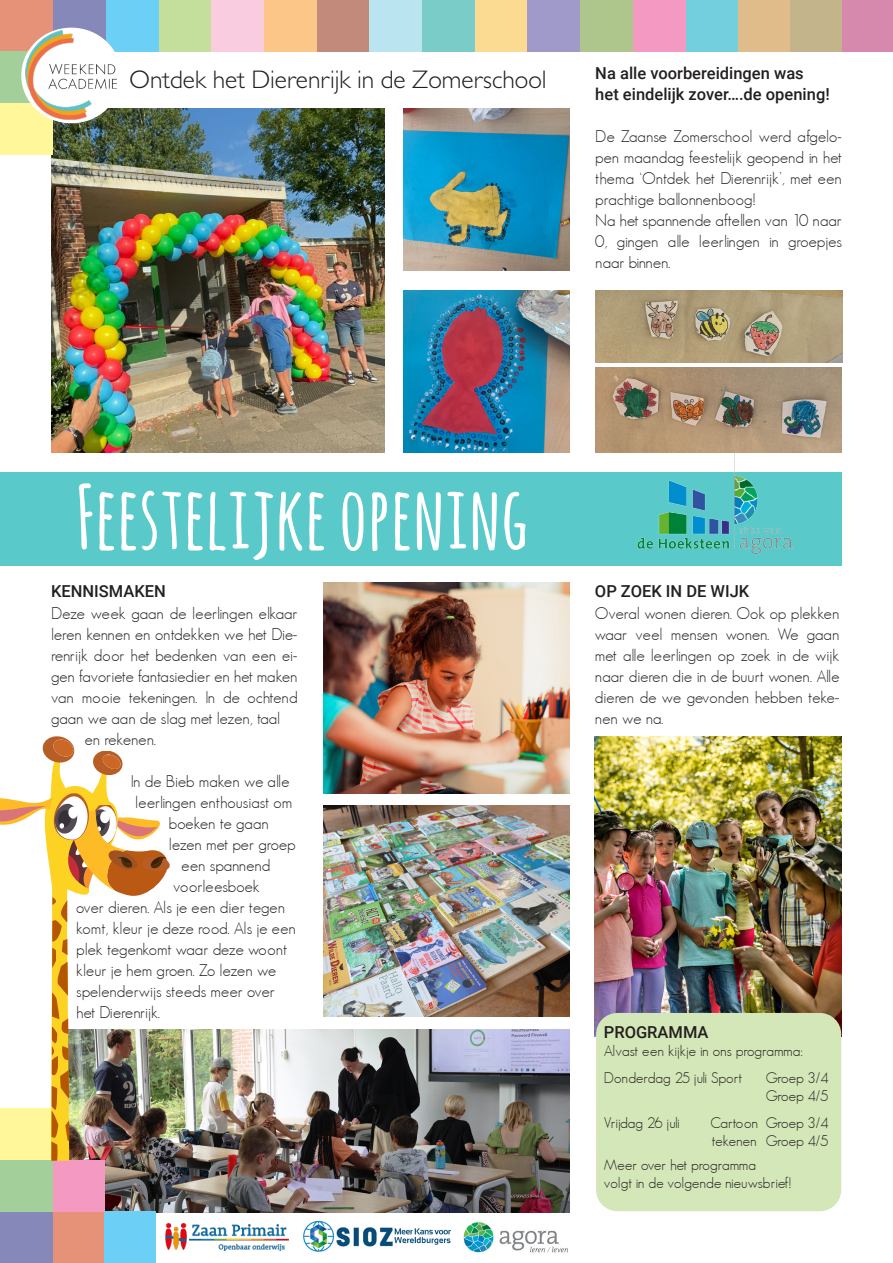
<style>
.page{position:relative;width:893px;height:1263px;background:#fff}
.page>*{position:absolute;margin:0;border:0;box-sizing:border-box;transform-origin:0 0}
.t1{font:700 87px "Amatic SC";color:#fff}
.t2{font:300 25.5px "Gill Sans";color:#231f20}
.t3{font:300 16.5px/21px "Geosans";color:#231f20;text-align:justify}
.t4{font:500 16.5px "Roboto";color:#231f20}
.t5{font:300 15px "Geosans";color:#231f20}
.t6{font:300 15px "Geosans";letter-spacing:-.02em;color:#231f20}
</style>
<div class="page">
<img style="left:51px;top:109px;width:334px;height:343px">
<img style="left:595px;top:737px;width:246px;height:300px">
<img style="left:404px;top:109px;width:165px;height:161px">
<div style="left:596px;top:1013px;width:245px;height:198px;background:#d4e7b8;border-radius:21px"></div>
<div style="left:0;top:472px;width:842px;height:93px;background:#5ac9c9"></div>
<img style="left:104px;top:1029px;width:466px;height:183px">
<div style="left:0;top:1211px;width:53px;height:52px;background:#8688ba"></div>
<div style="left:0;top:1160px;width:53px;height:51px;background:#a3cf9a"></div>
<div style="left:53px;top:1211px;width:51px;height:52px;background:#e59279"></div>
<div style="left:53px;top:1160px;width:51px;height:51px;background:#f499c2"></div>
<div style="left:104px;top:1211px;width:52px;height:52px;background:#6bcff6"></div>
<img style="left:323px;top:806px;width:246px;height:210px">
<div style="left:841px;top:0;width:52px;height:52px;background:#d788ad"></div>
<div style="left:790px;top:0;width:51px;height:52px;background:#c3b48b"></div>
<div style="left:738px;top:0;width:52px;height:52px;background:#dfbc8a"></div>
<div style="left:685px;top:0;width:53px;height:52px;background:#73cedd"></div>
<div style="left:633px;top:0;width:52px;height:52px;background:#f499c2"></div>
<div style="left:580px;top:0;width:53px;height:52px;background:#aec68b"></div>
<div style="left:527px;top:0;width:53px;height:52px;background:#a09acb"></div>
<div style="left:475px;top:0;width:52px;height:52px;background:#fbdb91"></div>
<div style="left:422px;top:0;width:53px;height:52px;background:#7accc8"></div>
<div style="left:369px;top:0;width:53px;height:52px;background:#bae4ef"></div>
<div style="left:316px;top:0;width:53px;height:52px;background:#c28a7b"></div>
<div style="left:264px;top:0;width:52px;height:52px;background:#fdc689"></div>
<div style="left:211px;top:0;width:53px;height:52px;background:#f9ccdf"></div>
<div style="left:158px;top:0;width:53px;height:52px;background:#c4df9b"></div>
<div style="left:106px;top:0;width:52px;height:52px;background:#6bcff6"></div>
<div style="left:53px;top:0;width:53px;height:52px;background:#8688ba"></div>
<div style="left:0;top:0;width:53px;height:52px;background:#e59279"></div>
<div style="left:0;top:52px;width:53px;height:51px;background:#a3cf9a"></div>
<div style="left:0;top:103px;width:53px;height:52px;background:#fff79a"></div>
<div style="left:21px;top:28px;width:100px;height:95px;background:#fff;border-radius:50%"></div>
<img style="left:23px;top:31px;width:96px;height:89px">
<img style="left:0;top:736px;width:170px;height:425px">
<img style="left:404px;top:291px;width:165px;height:161px">
<img style="left:463px;top:1222px;width:105px;height:31px">
<img style="left:323px;top:583px;width:247px;height:210px">
<img style="left:303px;top:1221px;width:34px;height:31px">
<img style="left:395px;top:1228px;width:56px;height:17px">
<img style="left:337px;top:1227px;width:56px;height:20px">
<img style="left:165px;top:1223px;width:124px;height:27px">
<img style="left:620px;top:452px;width:190px;height:114px">
<img style="left:596px;top:291px;width:247px;height:71px">
<img style="left:595px;top:368px;width:247px;height:84px">
<p class="t2" style="left:130px;top:64px;width:419px">Ontdek het Dierenrijk in de Zomerschool</p>
<p class="t4" style="left:595px;top:62px;width:210px">Na alle voorbereidingen was</p>
<p class="t4" style="left:595px;top:83px;width:236px">het eindelijk zover….de opening!</p>
<p class="t3" style="left:595px;top:126px;width:248px">De Zaanse Zomerschool werd afgelo&shy;pen maandag feestelijk geopend in het thema ‘Ontdek het Dierenrijk’, met een prachtige ballonnenboog!</p>
<p class="t3" style="left:595px;top:210px;width:248px">Na het spannende aftellen van 10 naar 0, gingen alle leerlingen in groepjes naar binnen.</p>
<p class="t1" style="left:76px;top:455px;width:455px">Feestelijke opening</p>
<p class="t4" style="left:51px;top:580px;width:116px">KENNISMAKEN</p>
<p class="t3" style="left:51px;top:602px;width:248px">Deze week gaan de leerlingen elkaar leren kennen en ontdekken we het Die&shy;renrijk door het bedenken van een ei&shy;gen favoriete fantasiedier en het maken van mooie tekeningen. In de ochtend gaan we aan de slag met lezen, taal</p>
<p class="t3" style="left:85px;top:728px;width:73px">en rekenen.</p>
<p class="t3" style="left:131px;top:770px;width:160px">In de Bieb maken we alle</p>
<p class="t3" style="left:135px;top:791px;width:159px">leerlingen enthousiast om</p>
<p class="t3" style="left:169px;top:812px;width:102px">boeken te gaan</p>
<p class="t3" style="left:169px;top:833px;width:128px">lezen met per groep</p>
<p class="t3" style="left:181px;top:854px;width:91px">een spannend</p>
<p class="t3" style="left:173px;top:875px;width:88px">voorleesboek</p>
<p class="t3" style="left:76px;top:896px;width:210px">over dieren. Als je een dier tegen</p>
<p class="t3" style="left:76px;top:917px;width:221px">komt, kleur je deze rood. Als je een</p>
<p class="t3" style="left:76px;top:938px;width:212px">plek tegenkomt waar deze woont</p>
<p class="t3" style="left:76px;top:959px;width:202px">kleur je hem groen. Zo lezen we</p>
<p class="t3" style="left:76px;top:980px;width:200px">spelenderwijs steeds meer over</p>
<p class="t3" style="left:76px;top:1001px;width:85px">het Dierenrijk.</p>
<p class="t4" style="left:595px;top:580px;width:156px">OP ZOEK IN DE WIJK</p>
<p class="t3" style="left:595px;top:602px;width:246px">Overal wonen dieren. Ook op plekken waar veel mensen wonen. We gaan met alle leerlingen op zoek in de wijk naar dieren die in de buurt wonen. Alle dieren de we gevonden hebben teke&shy;nen we na.</p>
<p class="t4" style="left:604px;top:1021px;width:106px">PROGRAMMA</p>
<p class="t5" style="left:604px;top:1042px;width:201px">Alvast een kijkje in ons programma:</p>
<p class="t5" style="left:604px;top:1069px;width:140px">Donderdag 25 juli Sport</p>
<p class="t5" style="left:766px;top:1069px;width:64px">Groep 3/4</p>
<p class="t5" style="left:766px;top:1087px;width:64px">Groep 4/5</p>
<p class="t6" style="left:604px;top:1114px;width:78px">Vrijdag 26 juli</p>
<p class="t5" style="left:711px;top:1114px;width:119px">Cartoon Groep 3/4</p>
<p class="t5" style="left:712px;top:1132px;width:118px">tekenen Groep 4/5</p>
<p class="t5" style="left:604px;top:1156px;width:154px">Meer over het programma</p>
<p class="t5" style="left:604px;top:1174px;width:189px">volgt in de volgende nieuwsbrief!</p>
</div>
